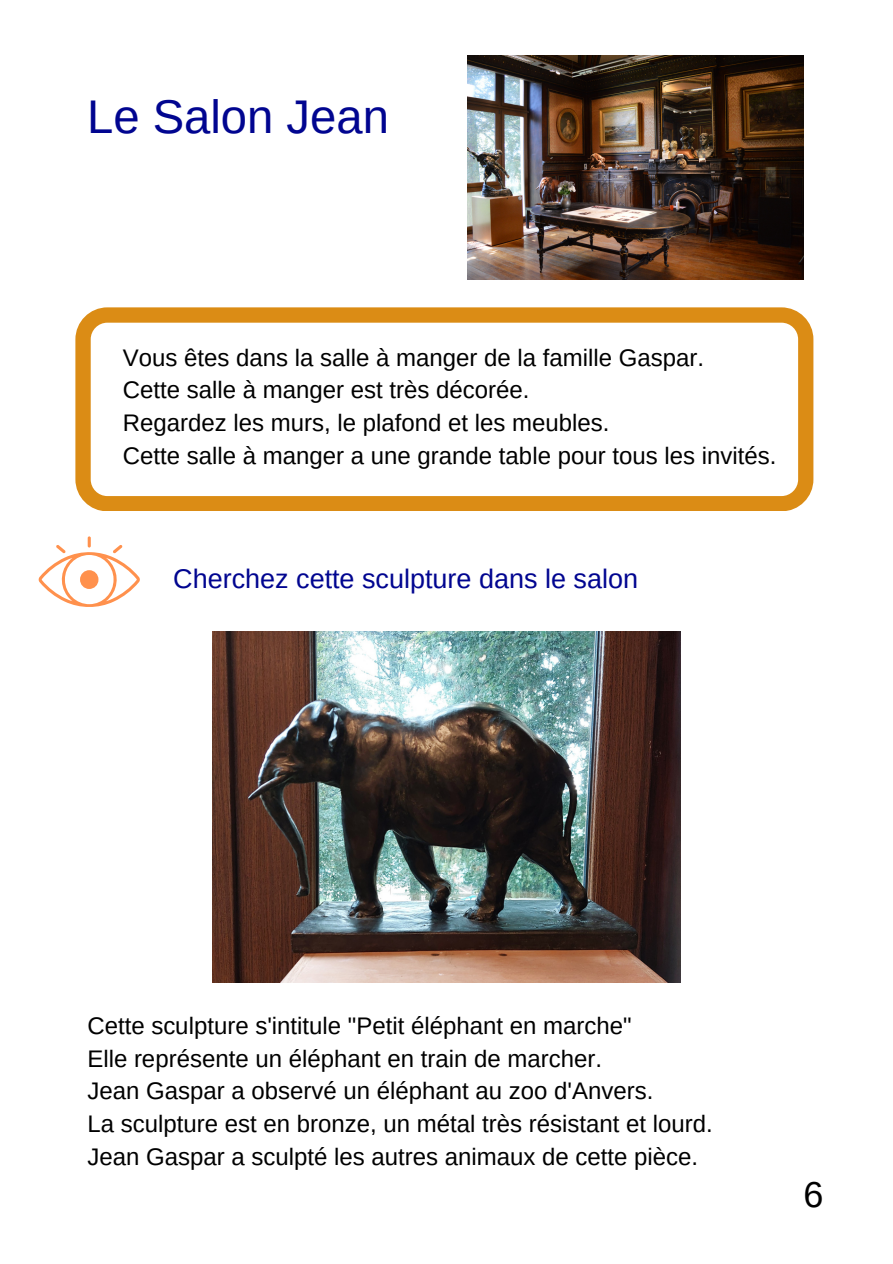
<style>
.page{position:relative;width:893px;height:1264px;background:#fff}
.page>*{position:absolute;margin:0;border:0;box-sizing:border-box;transform-origin:0 0}
.t1{font:47.25px "Arimo";color:#010590}
.t2{font:36px "Arimo";color:#000}
.t3{font:27px "Arimo";color:#010590}
.t4{font:24px "Arimo";color:#000}
</style>
<div class="page">
<img style="left:212px;top:631px;width:468px;height:351px">
<svg style="left:75px;top:307px;width:738px;height:204px"></svg>
<svg style="left:39px;top:536px;width:101px;height:71px"></svg>
<img style="left:467px;top:56px;width:336px;height:223px">
<p class="t1" style="left:87px;top:90px;width:303px">Le Salon Jean</p>
<p class="t4" style="left:123px;top:344px;width:582px">Vous êtes dans la salle à manger de la famille Gaspar.</p>
<p class="t4" style="left:123px;top:377px;width:408px">Cette salle à manger est très décorée.</p>
<p class="t4" style="left:123px;top:409px;width:488px">Regardez les murs, le plafond et les meubles.</p>
<p class="t4" style="left:123px;top:442px;width:654px">Cette salle à manger a une grande table pour tous les invités.</p>
<p class="t3" style="left:173px;top:564px;width:466px">Cherchez cette sculpture dans le salon</p>
<p class="t4" style="left:87px;top:1012px;width:545px">Cette sculpture s'intitule "Petit éléphant en marche"</p>
<p class="t4" style="left:87px;top:1044px;width:516px">Elle représente un éléphant en train de marcher.</p>
<p class="t4" style="left:87px;top:1077px;width:567px">Jean Gaspar a observé un éléphant au zoo d'Anvers.</p>
<p class="t4" style="left:87px;top:1110px;width:626px">La sculpture est en bronze, un métal très résistant et lourd.</p>
<p class="t4" style="left:87px;top:1142px;width:612px">Jean Gaspar a sculpté les autres animaux de cette pièce.</p>
<p class="t2" style="left:803px;top:1173px;width:21px">6</p>
</div>
